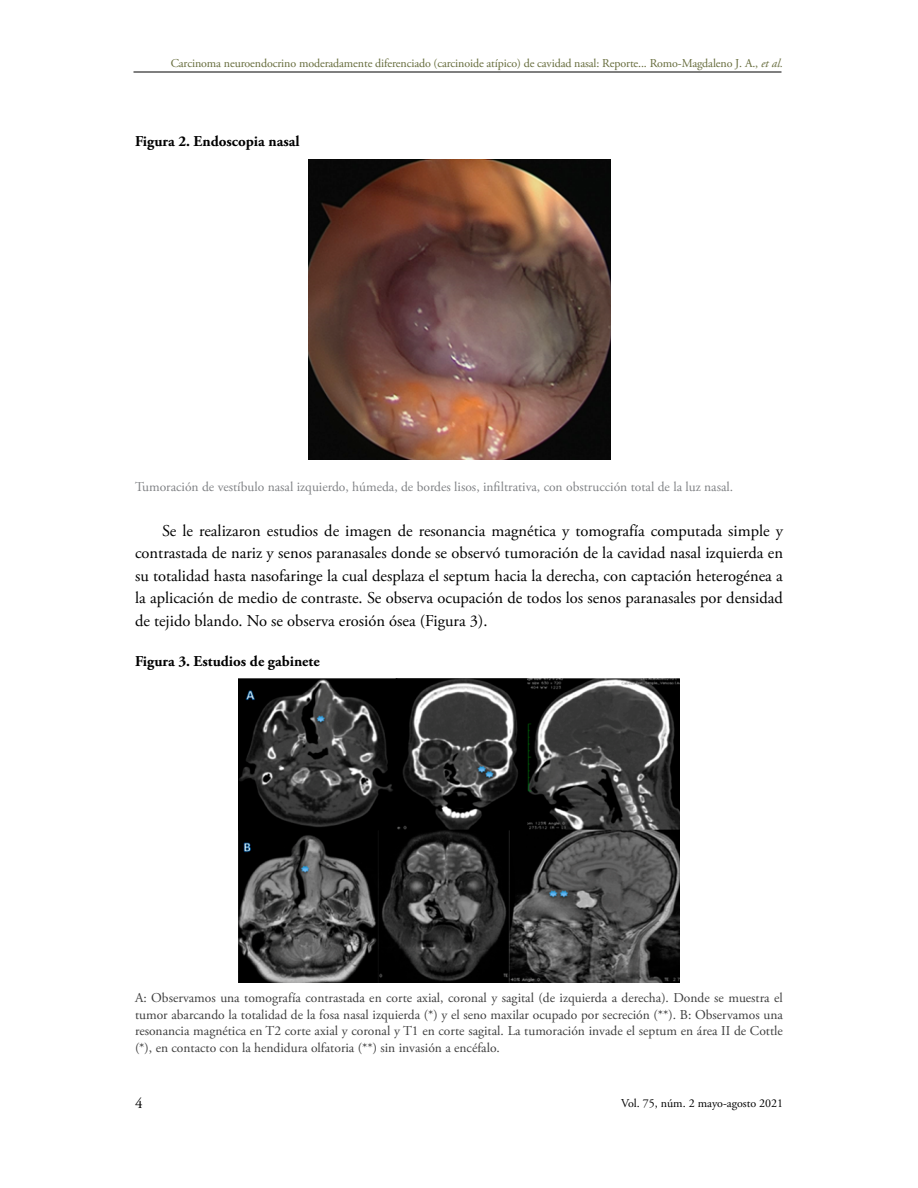
<style>
.page{position:relative;width:918px;height:1188px;background:#fff}
.page>*{position:absolute;margin:0;border:0;box-sizing:border-box;transform-origin:0 0}
.t1{font:16.5px/22.5px "Adobe Garamond Pro";color:#000;text-align:justify}
.t2{font:700 15px "Adobe Garamond Pro";color:#000}
.t3{font:15px "Adobe Garamond Pro";color:#000}
.t4{font:13.5px/16.5px "Adobe Garamond Pro";color:#3e3e3e;text-align:justify}
.t5{font:13.5px "Adobe Garamond Pro";color:#808285}
.t6{font:12px "Adobe Garamond Pro";letter-spacing:-.01em;color:#656b3b}
.t7{font:12px "Adobe Garamond Pro";color:#000}
.s1{font-style:italic}
</style>
<div class="page">
<hr style="left:134px;top:72px;width:648px;height:1px;background:#000">
<img style="left:308px;top:159px;width:302px;height:301px">
<img style="left:239px;top:679px;width:440px;height:303px">
<p class="t6" style="left:171px;top:56px;width:614px">Carcinoma neuroendocrino moderadamente diferenciado (carcinoide atípico) de cavidad nasal: Reporte... Romo-Magdaleno J. A., <span class="s1">et al.</span></p>
<p class="t2" style="left:135px;top:132px;width:166px">Figura 2. Endoscopia nasal</p>
<p class="t5" style="left:135px;top:478px;width:600px">Tumoración de vestíbulo nasal izquierdo, húmeda, de bordes lisos, infiltrativa, con obstrucción total de la luz nasal.</p>
<p class="t1" style="left:135px;top:520px;width:650px;text-indent:27px">Se le realizaron estudios de imagen de resonancia magnética y tomografía computada simple y contrastada de nariz y senos paranasales donde se observó tumoración de la cavidad nasal izquierda en su totalidad hasta nasofaringe la cual desplaza el septum hacia la derecha, con captación heterogénea a la aplicación de medio de contraste. Se observa ocupación de todos los senos paranasales por densidad de tejido blando. No se observa erosión ósea (Figura 3).</p>
<p class="t2" style="left:135px;top:653px;width:186px">Figura 3. Estudios de gabinete</p>
<p class="t4" style="left:135px;top:990px;width:649px">A: Observamos una tomografía contrastada en corte axial, coronal y sagital (de izquierda a derecha). Donde se muestra el tumor abarcando la totalidad de la fosa nasal izquierda (*) y el seno maxilar ocupado por secreción (**). B: Observamos una resonancia magnética en T2 corte axial y coronal y T1 en corte sagital. La tumoración invade el septum en área II de Cottle (*), en contacto con la hendidura olfatoria (**) sin invasión a encéfalo.</p>
<p class="t3" style="left:135px;top:1094px;width:9px">4</p>
<p class="t7" style="left:621px;top:1096px;width:164px">Vol. 75, núm. 2 mayo-agosto 2021</p>
</div>
